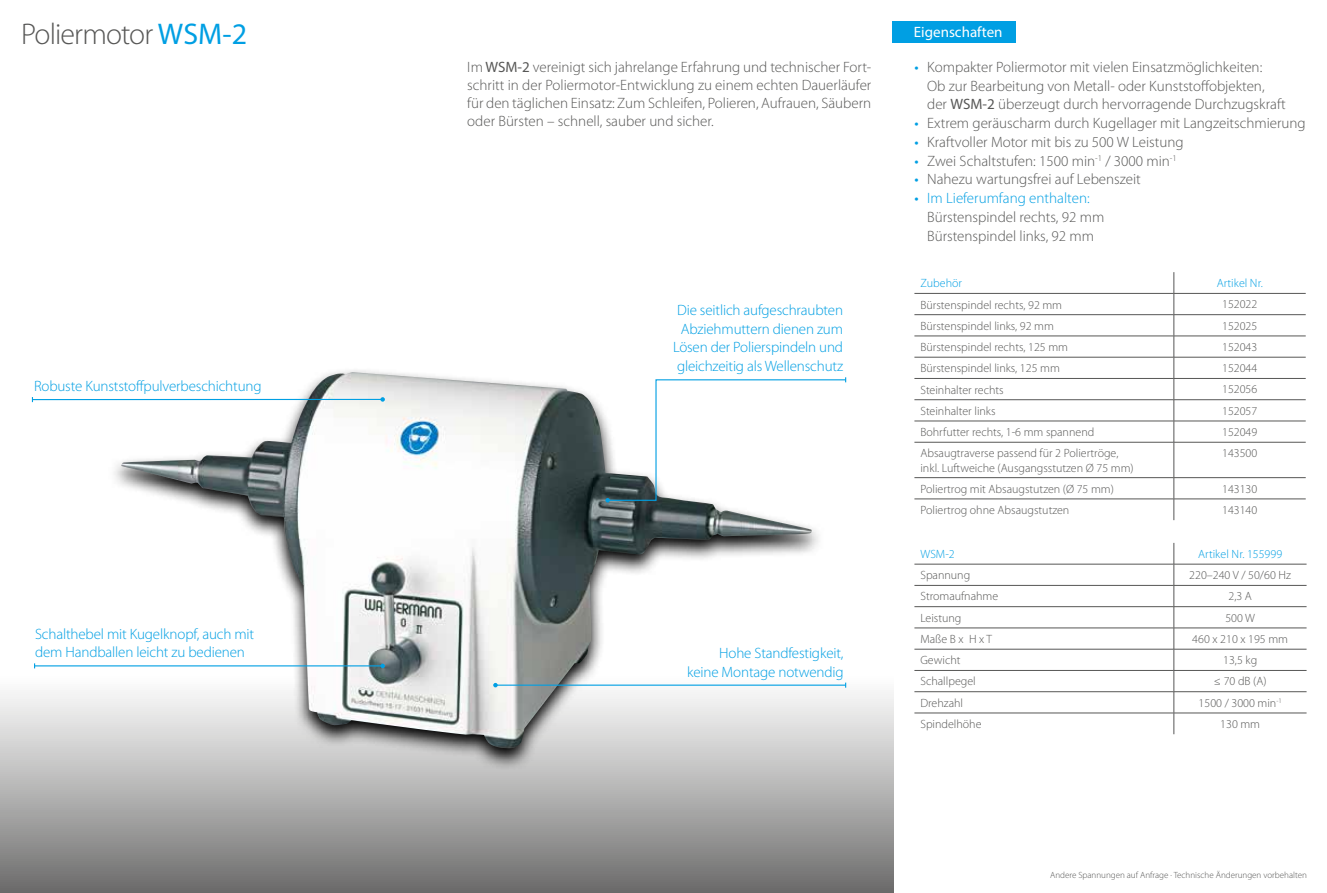
<style>
.page{position:relative;width:1327px;height:893px;background:#fff}
.page>*{position:absolute;margin:0;border:0;box-sizing:border-box;transform-origin:0 0}
.t1{font:300 30px "Myriad Pro";letter-spacing:-.03em;color:#575756}
.t2{font:300 15px/18.8px "Myriad Pro";color:#575756}
.t3{font:300 15px/18.8px "Myriad Pro";letter-spacing:-.01em;color:#009fe3;text-align:right}
.t4{font:15px "Myriad Pro";color:#fff}
.t5{font:300 12px/14.4px "Myriad Pro";color:#575756}
.t6{font:300 12px "Myriad Pro";color:#009fe3}
.t7{font:300 9px "Myriad Pro";color:#575756}
.s1{font-weight:400;color:#009fe3}
.s2{font-weight:400}
.s3{color:#009fe3}
</style>
<div class="page">
<svg style="left:0;top:397px;width:893px;height:496px"></svg>
<svg style="left:108px;top:370px;width:716px;height:401px;fill:#cecdcd"></svg>
<img style="left:121px;top:372px;width:692px;height:377px">
<hr style="left:495px;top:685px;width:350px;height:1px;background:#009fe3">
<svg style="left:493px;top:683px;width:5px;height:4px"></svg>
<svg style="left:605px;top:377px;width:242px;height:125px"></svg>
<div style="left:892px;top:21px;width:123px;height:22px;background:#009fe3"></div>
<hr style="left:914px;top:564px;width:260px;height:1px;background:#575756">
<hr style="left:1174px;top:564px;width:132px;height:1px;background:#575756">
<hr style="left:914px;top:585px;width:260px;height:1px;background:#575756">
<hr style="left:1174px;top:585px;width:132px;height:1px;background:#575756">
<hr style="left:914px;top:606px;width:260px;height:1px;background:#575756">
<hr style="left:1174px;top:606px;width:132px;height:1px;background:#575756">
<hr style="left:914px;top:628px;width:260px;height:1px;background:#575756">
<hr style="left:1174px;top:628px;width:132px;height:1px;background:#575756">
<hr style="left:914px;top:649px;width:260px;height:1px;background:#575756">
<hr style="left:1174px;top:649px;width:132px;height:1px;background:#575756">
<hr style="left:914px;top:670px;width:260px;height:1px;background:#575756">
<hr style="left:1174px;top:670px;width:132px;height:1px;background:#575756">
<hr style="left:914px;top:691px;width:260px;height:1px;background:#575756">
<hr style="left:1174px;top:691px;width:132px;height:1px;background:#575756">
<hr style="left:914px;top:713px;width:260px;height:1px;background:#575756">
<hr style="left:1174px;top:713px;width:132px;height:1px;background:#575756">
<svg style="left:1173px;top:543px;width:1px;height:191px"></svg>
<hr style="left:914px;top:293px;width:260px;height:1px;background:#575756">
<hr style="left:1174px;top:293px;width:131px;height:1px;background:#575756">
<hr style="left:914px;top:314px;width:260px;height:1px;background:#575756">
<hr style="left:1174px;top:314px;width:131px;height:1px;background:#575756">
<hr style="left:914px;top:336px;width:260px;height:1px;background:#575756">
<hr style="left:1174px;top:336px;width:131px;height:1px;background:#575756">
<hr style="left:914px;top:357px;width:260px;height:1px;background:#575756">
<hr style="left:1174px;top:357px;width:131px;height:1px;background:#575756">
<hr style="left:914px;top:378px;width:260px;height:1px;background:#575756">
<hr style="left:1174px;top:378px;width:131px;height:1px;background:#575756">
<hr style="left:914px;top:399px;width:260px;height:1px;background:#575756">
<hr style="left:1174px;top:399px;width:131px;height:1px;background:#575756">
<hr style="left:914px;top:421px;width:260px;height:1px;background:#575756">
<hr style="left:1174px;top:421px;width:131px;height:1px;background:#575756">
<svg style="left:1173px;top:272px;width:1px;height:170px"></svg>
<hr style="left:914px;top:442px;width:260px;height:1px;background:#575756">
<hr style="left:1174px;top:442px;width:131px;height:1px;background:#575756">
<hr style="left:1173px;top:442px;width:1px;height:35px;background:#575756">
<hr style="left:914px;top:477px;width:260px;height:1px;background:#575756">
<hr style="left:1174px;top:477px;width:131px;height:1px;background:#575756">
<hr style="left:914px;top:499px;width:260px;height:1px;background:#575756">
<hr style="left:1174px;top:499px;width:131px;height:1px;background:#575756">
<svg style="left:1173px;top:478px;width:1px;height:42px"></svg>
<hr style="left:32px;top:399px;width:351px;height:1px;background:#009fe3">
<svg style="left:380px;top:397px;width:5px;height:5px"></svg>
<hr style="left:35px;top:665px;width:348px;height:1px;background:#009fe3">
<svg style="left:380px;top:664px;width:5px;height:4px"></svg>
<h1 class="t1" style="left:21px;top:17px;width:227px">Poliermotor <span class="s1">WSM-2</span></h1>
<p class="t3" style="left:34px;top:377px;width:229px">Robuste Kunststoffpulverbeschichtung</p>
<p class="t3" style="left:35px;top:624px;width:221px;text-align:left">Schalthebel mit Kugelknopf, auch mit dem Handballen leicht zu bedienen</p>
<p class="t2" style="left:467px;top:58px;width:405px;line-height:18px;text-align:justify">Im <span class="s2">WSM-2</span> vereinigt sich jahrelange Erfahrung und technischer Fort&shy;schritt in der Poliermotor-Entwicklung zu einem echten Dauerläufer für den täglichen Einsatz: Zum Schleifen, Polieren, Aufrauen, Säubern oder Bürsten – schnell, sauber und sicher.</p>
<p class="t3" style="left:673px;top:301px;width:172px;text-align:center">Die seitlich aufgeschraubten<br>Abziehmuttern dienen zum<br>Lösen der Polierspindeln und gleichzeitig als Wellenschutz</p>
<p class="t3" style="left:687px;top:644px;width:158px">Hohe Standfestigkeit, keine Montage notwendig</p>
<p class="t4" style="left:914px;top:22px;width:90px">Eigenschaften</p>
<p class="t2" style="left:927px;top:58px;width:360px;text-indent:-13px"><span class="s1">•</span> Kompakter Poliermotor mit vielen Einsatzmöglichkeiten:<br>Ob zur Bearbeitung von Metall- oder Kunststoffobjekten, der <span class="s2">WSM-2</span> überzeugt durch hervorragende Durchzugskraft</p>
<p class="t2" style="left:914px;top:114px;width:393px"><span class="s1">•</span> Extrem geräuscharm durch Kugellager mit Langzeitschmierung</p>
<p class="t2" style="left:914px;top:133px;width:271px"><span class="s1">•</span> Kraftvoller Motor mit bis zu 500 W Leistung</p>
<p class="t2" style="left:914px;top:151px;width:264px"><span class="s1">•</span> Zwei Schaltstufen: 1500 min<sup>-1</sup> / 3000 min<sup>-1</sup></p>
<p class="t2" style="left:914px;top:170px;width:228px"><span class="s1">•</span> Nahezu wartungsfrei auf Lebenszeit</p>
<p class="t2" style="left:927px;top:189px;width:179px;text-indent:-13px"><span class="s1">•</span> <span class="s3">Im Lieferumfang enthalten:<br></span>Bürstenspindel rechts, 92 mm<br>Bürstenspindel links, 92 mm</p>
<p class="t6" style="left:920px;top:277px;width:43px">Zubehör</p>
<p class="t6" style="left:1216px;top:277px;width:48px">Artikel Nr.</p>
<p class="t5" style="left:920px;top:298px;width:143px">Bürstenspindel rechts, 92 mm</p>
<p class="t5" style="left:1222px;top:297px;width:37px">152022</p>
<p class="t5" style="left:920px;top:319px;width:135px">Bürstenspindel links, 92 mm</p>
<p class="t5" style="left:1222px;top:319px;width:37px">152025</p>
<p class="t5" style="left:920px;top:340px;width:149px">Bürstenspindel rechts, 125 mm</p>
<p class="t5" style="left:1222px;top:340px;width:37px">152043</p>
<p class="t5" style="left:920px;top:361px;width:141px">Bürstenspindel links, 125 mm</p>
<p class="t5" style="left:1222px;top:361px;width:37px">152044</p>
<p class="t5" style="left:920px;top:383px;width:85px">Steinhalter rechts</p>
<p class="t5" style="left:1222px;top:382px;width:37px">152056</p>
<p class="t5" style="left:920px;top:404px;width:77px">Steinhalter links</p>
<p class="t5" style="left:1222px;top:404px;width:37px">152057</p>
<p class="t5" style="left:920px;top:425px;width:175px">Bohrfutter rechts, 1-6 mm spannend</p>
<p class="t5" style="left:1222px;top:425px;width:37px">152049</p>
<p class="t5" style="left:920px;top:446px;width:215px">Absaugtraverse passend für 2 Poliertröge, inkl. Luftweiche (Ausgangsstutzen Ø 75 mm)</p>
<p class="t5" style="left:1222px;top:446px;width:37px">143500</p>
<p class="t5" style="left:920px;top:482px;width:195px">Poliertrog mit Absaugstutzen (Ø 75 mm)</p>
<p class="t5" style="left:1222px;top:482px;width:37px">143130</p>
<p class="t5" style="left:920px;top:503px;width:150px">Poliertrog ohne Absaugstutzen</p>
<p class="t5" style="left:1222px;top:503px;width:37px">143140</p>
<p class="t6" style="left:920px;top:547px;width:36px">WSM-2</p>
<p class="t6" style="left:1198px;top:547px;width:85px">Artikel Nr. 155999</p>
<p class="t5" style="left:920px;top:568px;width:51px">Spannung</p>
<p class="t5" style="left:1189px;top:568px;width:103px">220–240 V / 50/60 Hz</p>
<p class="t5" style="left:920px;top:589px;width:79px">Stromaufnahme</p>
<p class="t5" style="left:1228px;top:589px;width:25px">2,3 A</p>
<p class="t5" style="left:920px;top:611px;width:43px">Leistung</p>
<p class="t5" style="left:1225px;top:611px;width:31px">500 W</p>
<p class="t5" style="left:920px;top:632px;width:73px">Maße B x H x T</p>
<p class="t5" style="left:1192px;top:632px;width:97px">460 x 210 x 195 mm</p>
<p class="t5" style="left:920px;top:653px;width:42px">Gewicht</p>
<p class="t5" style="left:1223px;top:653px;width:36px">13,5 kg</p>
<p class="t5" style="left:920px;top:674px;width:57px">Schallpegel</p>
<p class="t5" style="left:1214px;top:674px;width:54px">≤ 70 dB (A)</p>
<p class="t5" style="left:920px;top:696px;width:44px">Drehzahl</p>
<p class="t5" style="left:1198px;top:696px;width:85px">1500 / 3000 min<sup>-1</sup></p>
<p class="t5" style="left:920px;top:717px;width:63px">Spindelhöhe</p>
<p class="t5" style="left:1220px;top:717px;width:41px">130 mm</p>
<p class="t7" style="left:1050px;top:870px;width:258px">Andere Spannungen auf Anfrage · Technische Änderungen vorbehalten</p>
</div>
